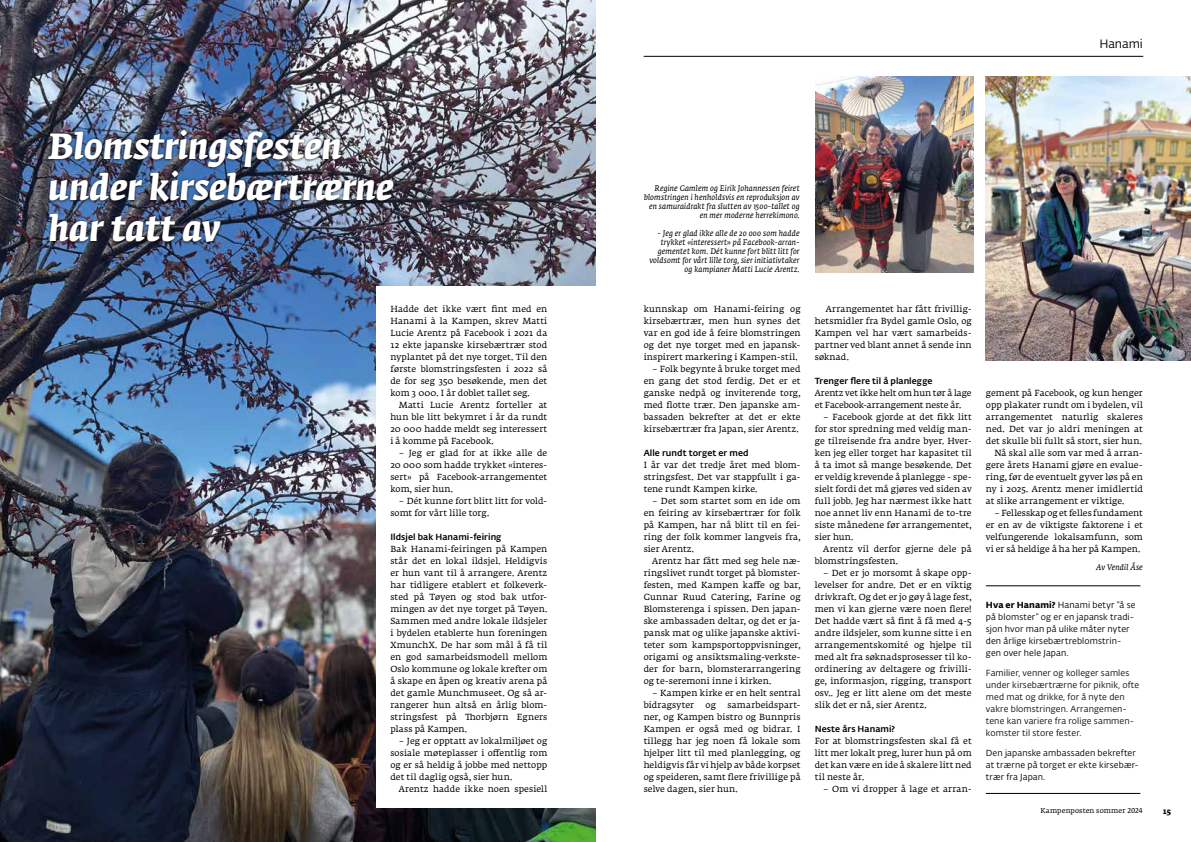
<style>
.page{position:relative;width:1191px;height:842px;background:#fff}
.page>*{position:absolute;margin:0;border:0;box-sizing:border-box;transform-origin:0 0}
.t1{font:italic 700 36px/41px "Fedra Serif A Pro";letter-spacing:-.01em;color:#fff}
.t2{font:12px "Fedra Sans Alt Pro";letter-spacing:-.005em;color:#000}
.t3{font:8.8px/12px "Fedra Serif A Pro";letter-spacing:.01em;color:#000;text-align:justify}
.t4{font:8.8px/12px "Fedra Sans Alt Pro";letter-spacing:.01em;color:#000}
.t5{font:8.8px/12px "Fedra Sans Alt Pro";letter-spacing:.01em;color:#0d0d0d}
.t6{font:500 8.8px "Fedra Sans Alt Pro";letter-spacing:.01em;color:#000}
.t7{font:8.8px/12px "Fedra Serif A Pro";letter-spacing:-.01em;color:#000}
.t8{font:italic 8px/9px "Fedra Serif A Pro";letter-spacing:.015em;color:#000;text-align:right}
.t9{font:700 8px "Fedra Serif A Pro";color:#000}
.t10{font:7px "Fedra Serif A Pro";letter-spacing:.015em;color:#000}
.s1{font-weight:700}
</style>
<div class="page">
<img style="left:0;top:0;width:595px;height:842px">
<div style="left:376px;top:287px;width:815px;height:521px;background:#fff"></div>
<hr style="left:643px;top:56px;width:500px;height:1px;background:#000">
<img style="left:986px;top:77px;width:205px;height:283px">
<img style="left:815px;top:77px;width:158px;height:195px">
<div style="left:46px;top:127px;width:350px;height:118px;background:#000;opacity:.89"></div>
<hr style="left:986px;top:585px;width:154px;height:1px;background:#000">
<hr style="left:986px;top:793px;width:154px;height:1px;background:#000">
<h1 class="t1" style="left:48px;top:126px;width:347px">Blomstringsfesten under kirsebærtrærne har tatt av</h1>
<p class="t3" style="left:390px;top:303px;width:158px">Hadde det ikke vært fint med en Hanami à la Kampen, skrev Matti Lucie Arentz på Facebook i 2021 da 12 ekte japanske kirsebærtrær stod nyplantet på det nye torget. Til den første blomstringsfesten i 2022 så de for seg 350 besøkende, men det kom 3 000. I år doblet tallet seg.</p>
<p class="t3" style="left:390px;top:399px;width:158px;text-indent:9px">Matti Lucie Arentz forteller at hun ble litt bekymret i år da rundt 20 000 hadde meldt seg interessert i å komme på Facebook.</p>
<p class="t3" style="left:390px;top:447px;width:158px;text-indent:9px">– Jeg er glad for at ikke alle de 20 000 som hadde trykket «interes&shy;sert» på Facebook-arrangementet kom, sier hun.</p>
<p class="t3" style="left:390px;top:495px;width:158px;text-indent:9px">– Dét kunne fort blitt litt for vold&shy;somt for vårt lille torg.</p>
<p class="t6" style="left:390px;top:530px;width:113px">Ildsjel bak Hanami-feiring</p>
<p class="t3" style="left:390px;top:543px;width:158px">Bak Hanami-feiringen på Kampen står det en lokal ildsjel. Heldigvis er hun vant til å arrangere. Arentz har tidligere etablert et folkeverk&shy;sted på Tøyen og stod bak utfor&shy;mingen av det nye torget på Tøyen.<br>Sammen med andre lokale ildsjeler i bydelen etablerte hun foreningen XmunchX. De har som mål å få til en god samarbeidsmodell mellom Oslo kommune og lokale krefter om å skape en åpen og kreativ arena på det gamle Munchmuseet. Og så ar&shy;rangerer hun altså en årlig blom&shy;stringsfest på Thorbjørn Egners plass på Kampen.</p>
<p class="t3" style="left:390px;top:735px;width:158px;text-indent:9px">– Jeg er opptatt av lokalmiljøet og sosiale møteplasser i offentlig rom og er så heldig å jobbe med nettopp det til daglig også, sier hun.</p>
<p class="t3" style="left:399px;top:783px;width:150px">Arentz hadde ikke noen spesiell</p>
<h2 class="t2" style="left:1099px;top:35px;width:45px">Hanami</h2>
<p class="t8" style="left:644px;top:183px;width:157px">Regine Gamlem og Eirik Johannessen feiret blomstringen i henholdsvis en reproduksjon av en samuraidrakt fra slutten av 1500-tallet og en mer moderne herrekimono.</p>
<p class="t8" style="left:649px;top:228px;width:152px">- Jeg er glad ikke alle de 20 000 som hadde trykket «interessert» på Facebook-arran&shy;gementet kom. Dét kunne fort blitt litt for voldsomt for vårt lille torg, sier initiativtaker og kampianer Matti Lucie Arentz.</p>
<p class="t3" style="left:643px;top:303px;width:158px">kunnskap om Hanami-feiring og kirsebærtrær, men hun synes det var en god ide å feire blomstringen og det nye torget med en japansk&shy;inspirert markering i Kampen-stil.</p>
<p class="t3" style="left:643px;top:363px;width:158px;text-indent:9px">– Folk begynte å bruke torget med en gang det stod ferdig. Det er et ganske nedpå og inviterende torg, med flotte trær. Den japanske am&shy;bassaden bekrefter at det er ekte kirsebærtrær fra Japan, sier Arentz.</p>
<p class="t6" style="left:643px;top:446px;width:106px">Alle rundt torget er med</p>
<p class="t3" style="left:643px;top:459px;width:158px">I år var det tredje året med blom&shy;stringsfest. Det var stappfullt i ga&shy;tene rundt Kampen kirke.</p>
<p class="t3" style="left:643px;top:495px;width:158px;text-indent:9px">– Det som startet som en ide om en feiring av kirsebærtrær for folk på Kampen, har nå blitt til en fei&shy;ring der folk kommer langveis fra, sier Arentz.</p>
<p class="t3" style="left:643px;top:555px;width:158px;text-indent:9px">Arentz har fått med seg hele næ&shy;ringslivet rundt torget på blomster&shy;festen, med Kampen kaffe og bar, Gunnar Ruud Catering, Farine og Blomsterenga i spissen. Den japan&shy;ske ambassaden deltar, og det er ja&shy;pansk mat og ulike japanske aktivi&shy;teter som kampsportoppvisninger, origami og ansiktsmaling-verkste&shy;der for barn, blomsterarrangering og te-seremoni inne i kirken.</p>
<p class="t3" style="left:643px;top:687px;width:158px;text-indent:9px">– Kampen kirke er en helt sentral bidragsyter</p>
<p class="t3" style="left:643px;top:699px;width:158px;text-indent:84px">samarbeidspart&shy;ner, og Kampen bistro og Bunnpris Kampen er også med og bidrar. I tillegg har jeg noen få lokale som hjelper litt til med planlegging, og heldigvis får vi hjelp av både korpset og speideren, samt flere frivillige på selve dagen, sier hun.</p>
<p class="t3" style="left:705px;top:699px;width:12px">og</p>
<p class="t3" style="left:814px;top:303px;width:158px;text-indent:11px">Arrangementet har fått frivillig&shy;hetsmidler fra Bydel gamle Oslo, og Kampen vel har vært samarbeids&shy;partner ved blant annet å sende inn søknad.</p>
<p class="t6" style="left:814px;top:374px;width:119px">Trenger flere til å planlegge</p>
<p class="t7" style="left:814px;top:387px;width:158px">Arentz vet ikke helt om hun tør å lage et Facebook-arrangement neste år.</p>
<p class="t3" style="left:814px;top:411px;width:158px;text-indent:9px">– Facebook gjorde at det fikk litt for stor spredning med veldig man&shy;ge tilreisende fra andre byer. Hver&shy;ken jeg eller torget har kapasitet til å ta imot så mange besøkende. Det er veldig krevende å planlegge - spe&shy;sielt fordi det må gjøres ved siden av full jobb. Jeg har nærmest ikke hatt noe annet liv enn Hanami de to-tre siste månedene før arrangementet, sier hun.</p>
<p class="t3" style="left:814px;top:543px;width:158px;text-indent:9px">Arentz vil derfor gjerne dele på blomstringsfesten.</p>
<p class="t3" style="left:814px;top:567px;width:158px;text-indent:9px">– Det er jo morsomt å skape opp&shy;levelser for andre. Det er en viktig drivkraft. Og det er jo gøy å lage fest, men vi kan gjerne være noen flere!<br>Det hadde vært så fint å få med 4-5 andre ildsjeler, som kunne sitte i en arrangementskomité og hjelpe til med alt fra søknadsprosesser til ko&shy;ordinering av deltagere og frivilli&shy;ge, informasjon, rigging, transport osv.. Jeg er litt alene om det meste slik det er nå, sier Arentz.</p>
<p class="t6" style="left:814px;top:722px;width:82px">Neste års Hanami?</p>
<p class="t3" style="left:814px;top:735px;width:158px">For at blomstringsfesten skal få et litt mer lokalt preg, lurer hun på om det kan være en ide å skalere litt ned til neste år.</p>
<p class="t3" style="left:823px;top:783px;width:150px">– Om vi dropper å lage et arran-</p>
<p class="t3" style="left:986px;top:387px;width:158px">gement på Facebook, og kun henger</p>
<p class="t3" style="left:986px;top:399px;width:158px">opp plakater rundt om i bydelen, vil</p>
<p class="t3" style="left:986px;top:411px;width:158px">arrangementet naturlig skaleres</p>
<p class="t3" style="left:986px;top:423px;width:158px">ned. Det var jo aldri meningen at</p>
<p class="t3" style="left:986px;top:435px;width:158px">det skulle bli fullt så stort, sier hun.</p>
<p class="t3" style="left:994px;top:447px;width:150px">Nå skal alle som var med å arran-</p>
<p class="t3" style="left:986px;top:459px;width:158px">gere årets Hanami gjøre en evalue-</p>
<p class="t3" style="left:986px;top:471px;width:158px">ring, før de eventuelt gyver løs på en</p>
<p class="t3" style="left:986px;top:483px;width:158px">ny i 2025. Arentz mener imidlertid</p>
<p class="t3" style="left:986px;top:495px;width:140px">at slike arrangement er viktige.</p>
<p class="t3" style="left:986px;top:507px;width:158px;text-indent:9px">– Fellesskap og et felles fundament er en av de viktigste faktorene i et velfungerende lokalsamfunn, som vi er så heldige å ha her på Kampen.</p>
<p class="t8" style="left:1096px;top:563px;width:48px">Av Vendil Åse</p>
<p class="t4" style="left:986px;top:599px;width:151px"><span class="s1">Hva er Hanami?</span> Hanami betyr ”å se på blomster” og er en japansk tradi&shy;sjon hvor man på ulike måter nyter den årlige kirsebærtreblomstrin&shy;gen over hele Japan.</p>
<p class="t5" style="left:986px;top:667px;width:155px">Familier, venner og kolleger samles under kirsebærtrærne for piknik, ofte med mat og drikke, for å nyte den vakre blomstringen. Arrangemen&shy;tene kan variere fra rolige sammen&shy;komster til store fester.</p>
<p class="t4" style="left:986px;top:747px;width:154px">Den japanske ambassaden bekrefter at trærne på torget er ekte kirsebær&shy;trær fra Japan.</p>
<p class="t10" style="left:1040px;top:807px;width:104px">Kampenposten sommer 2024</p>
<p class="t9" style="left:1162px;top:807px;width:10px">15</p>
</div>
